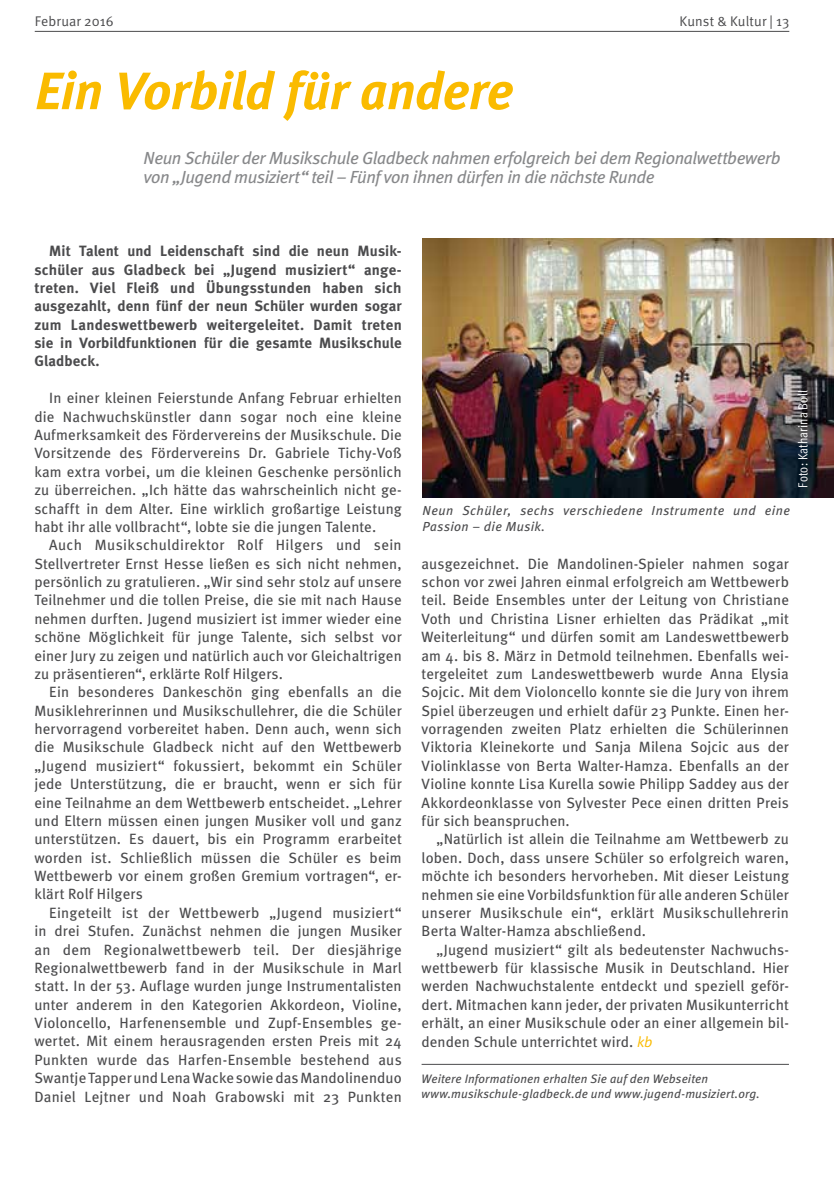
<style>
.page{position:relative;width:834px;height:1191px;background:#fff}
.page>*{position:absolute;margin:0;border:0;box-sizing:border-box;transform-origin:0 0}
.t1{font:italic 700 52.5px "Meta";letter-spacing:-.01em;color:#fabb00}
.t2{font:italic 17.5px/18.4px "Meta";letter-spacing:-.02em;color:#87888a}
.t3{font:14.88px/18.4px "Meta";letter-spacing:.01em;color:#4b4b4d;text-align:justify}
.t4{font:700 14.88px/18.4px "Meta";letter-spacing:.005em;color:#4b4b4d;text-align:justify}
.t5{font:14px "Meta Normal";letter-spacing:.01em;color:#4b4b4d}
.t6{font:italic 13.12px/15.8px "Meta";letter-spacing:.035em;color:#4b4b4d}
.t7{font:13.12px "Meta Cond Normal";letter-spacing:.005em;color:#fff}
.t8{font:italic 12.25px/14.7px "Meta";letter-spacing:.01em;color:#4b4b4d}
.s1{font-family:"Meta Normal";font-style:italic;color:#fabb00}
</style>
<div class="page">
<hr style="left:35px;top:31px;width:754px;height:1px;background:#4b4b4d">
<hr style="left:421px;top:1064px;width:367px;height:1px;background:#4b4b4d">
<img style="left:422px;top:238px;width:411px;height:259px">
<p class="t5" style="left:35px;top:13px;width:81px">Februar 2016</p>
<p class="t5" style="left:679px;top:13px;width:111px">Kunst &amp; Kultur | 13</p>
<h1 class="t1" style="left:35px;top:58px;width:479px">Ein Vorbild für andere</h1>
<p class="t2" style="left:143px;top:149px;width:638px">Neun Schüler der Musikschule Gladbeck nahmen erfolgreich bei dem Regionalwettbewerb von „Jugend musiziert“ teil – Fünf von ihnen dürfen in die nächste Runde</p>
<p class="t4" style="left:34px;top:241px;width:369px;text-indent:15px">Mit Talent und Leidenschaft sind die neun Musik&shy;schüler aus Gladbeck bei „Jugend musiziert“ ange&shy;treten. Viel Fleiß und Übungsstunden haben sich ausgezahlt, denn fünf der neun Schüler wurden sogar zum Landeswettbewerb weitergeleitet. Damit treten sie in Vorbildfunktionen für die gesamte Musikschule Gladbeck.</p>
<p class="t3" style="left:34px;top:388px;width:369px;text-indent:15px">In einer kleinen Feierstunde Anfang Februar erhielten die Nachwuchskünstler dann sogar noch eine kleine Aufmerksamkeit des Fördervereins der Musikschule. Die Vorsitzende des Fördervereins Dr. Gabriele Tichy-Voß kam extra vorbei, um die kleinen Geschenke persönlich zu überreichen. „Ich hätte das wahrscheinlich nicht ge&shy;schafft in dem Alter. Eine wirklich großartige Leistung habt ihr alle vollbracht“, lobte sie die jungen Talente.</p>
<p class="t3" style="left:34px;top:535px;width:369px;text-indent:15px">Auch Musikschuldirektor Rolf Hilgers und sein Stellvertreter Ernst Hesse ließen es sich nicht nehmen, persönlich zu gratulieren. „Wir sind sehr stolz auf unsere Teilnehmer und die tollen Preise, die sie mit nach Hause nehmen durften. Jugend musiziert ist immer wieder eine schöne Möglichkeit für junge Talente, sich selbst vor einer Jury zu zeigen und natürlich auch vor Gleichaltrigen zu präsentieren“, erklärte Rolf Hilgers.</p>
<p class="t3" style="left:34px;top:682px;width:369px;text-indent:15px">Ein besonderes Dankeschön ging ebenfalls an die Musiklehrerinnen und Musikschullehrer, die die Schüler hervorragend vorbereitet haben. Denn auch, wenn sich die Musikschule Gladbeck nicht auf den Wettbewerb „Jugend musiziert“ fokussiert, bekommt ein Schüler jede Unterstützung, die er braucht, wenn er sich für eine Teilnahme an dem Wettbewerb entscheidet. „Lehrer und Eltern müssen einen jungen Musiker voll und ganz unterstützen. Es dauert, bis ein Programm erarbeitet worden ist. Schließlich müssen die Schüler es beim Wettbewerb vor einem großen Gremium vortragen“, er&shy;klärt Rolf Hilgers</p>
<p class="t3" style="left:34px;top:903px;width:369px;text-indent:15px">Eingeteilt ist der Wettbewerb „Jugend musiziert“ in drei Stufen. Zunächst nehmen die jungen Musiker an dem Regionalwettbewerb teil. Der diesjährige Regionalwettbewerb fand in der Musikschule in Marl statt. In der 53. Auflage wurden junge Instrumentalisten unter anderem in den Kategorien Akkordeon, Violine, Violoncello, Harfenensemble und Zupf-Ensembles ge&shy;wertet. Mit einem herausragenden ersten Preis mit 24<br>Punkten wurde das Harfen-Ensemble bestehend aus Swantje Tapper und Lena Wacke sowie das Mandolinenduo Daniel Lejtner und Noah Grabowski mit 23 Punkten</p>
<p class="t6" style="left:422px;top:502px;width:369px">Neun Schüler, sechs verschiedene Instrumente und eine<br>Passion – die Musik.</p>
<p class="t7" style="left:795px;top:487px;width:99px;rotate:-90deg">Foto: Katharina Boll</p>
<p class="t3" style="left:421px;top:554px;width:369px">ausgezeichnet. Die Mandolinen-Spieler nahmen sogar schon vor zwei Jahren einmal erfolgreich am Wettbewerb teil. Beide Ensembles unter der Leitung von Christiane Voth und Christina Lisner erhielten das Prädikat „mit Weiterleitung“ und dürfen somit am Landeswettbewerb am 4. bis 8. März in Detmold teilnehmen. Ebenfalls wei&shy;tergeleitet zum Landeswettbewerb wurde Anna Elysia Sojcic. Mit dem Violoncello konnte sie die Jury von ihrem Spiel überzeugen und erhielt dafür 23 Punkte. Einen her&shy;vorragenden zweiten Platz erhielten die Schülerinnen Viktoria Kleinekorte und Sanja Milena Sojcic aus der Violinklasse von Berta Walter-Hamza. Ebenfalls an der Violine konnte Lisa Kurella sowie Philipp Saddey aus der Akkordeonklasse von Sylvester Pece einen dritten Preis für sich beanspruchen.</p>
<p class="t3" style="left:421px;top:829px;width:369px;text-indent:15px">„Natürlich ist allein die Teilnahme am Wettbewerb zu loben. Doch, dass unsere Schüler so erfolgreich waren, möchte ich besonders hervorheben. Mit dieser Leistung nehmen sie eine Vorbildsfunktion für alle anderen Schüler unserer Musikschule ein“, erklärt Musikschullehrerin Berta Walter-Hamza abschließend.</p>
<p class="t3" style="left:421px;top:940px;width:369px;text-indent:15px">„Jugend musiziert“ gilt als bedeutenster Nachwuchs&shy;wettbewerb für klassische Musik in Deutschland. Hier werden Nachwuchstalente entdeckt und speziell geför&shy;dert. Mitmachen kann jeder, der privaten Musikunterricht erhält, an einer Musikschule oder an einer allgemein bil&shy;denden Schule unterrichtet wird. <span class="s1">kb</span></p>
<p class="t8" style="left:421px;top:1071px;width:339px">Weitere Informationen erhalten Sie auf den Webseiten www.musikschule-gladbeck.de und www.jugend-musiziert.org.</p>
</div>
